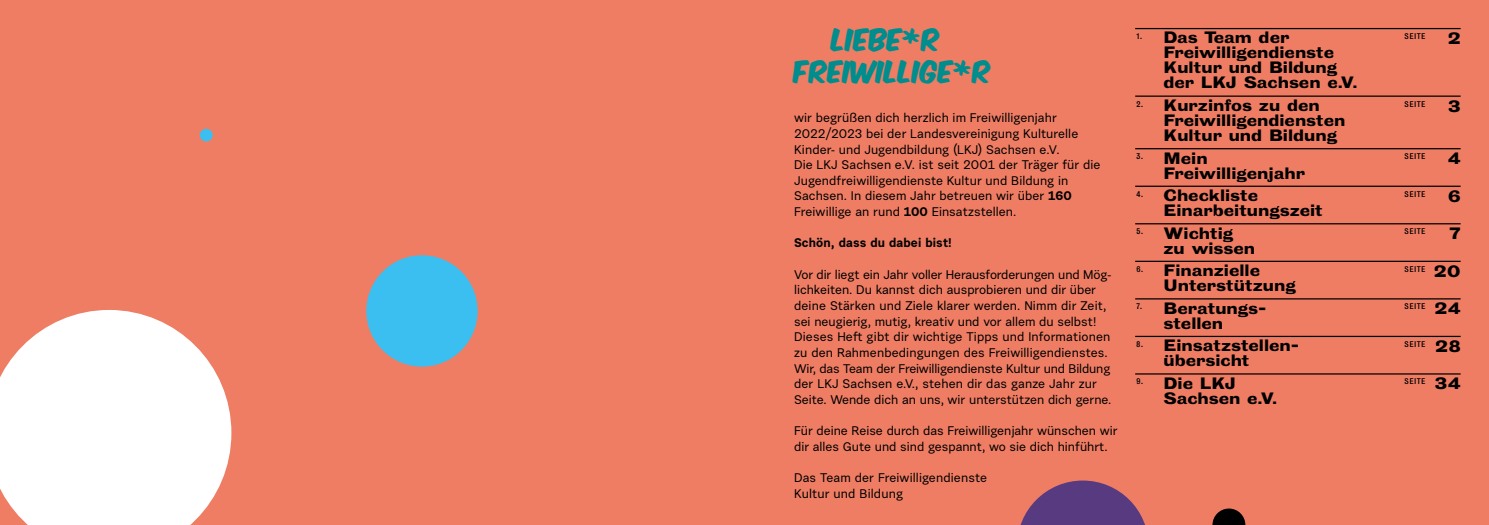
<style>
.page{position:relative;width:1489px;height:525px;background:#fff}
.page>*{position:absolute;margin:0;border:0;box-sizing:border-box;transform-origin:0 0}
.t1{font:26.25px/31.2px "Komika Axis";color:#008d8e;text-align:center}
.t2{font:15px/15px "Bureau Grotesque Seven Nine";color:#000}
.t3{font:12.5px/15.6px "Urban Grotesk Me Bl";color:#000}
.t4{font:700 12.5px "Urban Grotesk Re Bo";letter-spacing:.01em;color:#000}
.t5{font:7.5px "Bureau Grotesque Five Three";letter-spacing:.055em;color:#000}
.s1{font-family:"Urban Grotesk Re Bo";font-weight:700}
.s2{font-family:"Bureau Grotesque Seven Nine";font-size:15px}
</style>
<div class="page">
<div style="left:0;top:0;width:1488px;height:524px;background:#ef7d64"></div>
<hr style="left:1135px;top:28px;width:325px;height:1px;background:#000">
<hr style="left:1135px;top:95px;width:325px;height:2px;background:#000">
<hr style="left:1135px;top:148px;width:325px;height:1px;background:#000">
<hr style="left:1135px;top:185px;width:325px;height:2px;background:#000">
<hr style="left:1135px;top:223px;width:325px;height:1px;background:#000">
<hr style="left:1135px;top:260px;width:325px;height:2px;background:#000">
<hr style="left:1135px;top:298px;width:325px;height:1px;background:#000">
<hr style="left:1135px;top:335px;width:325px;height:2px;background:#000">
<hr style="left:1135px;top:373px;width:325px;height:1px;background:#000">
<svg style="left:1021px;top:480px;width:124px;height:44px"></svg>
<svg style="left:1212px;top:508px;width:33px;height:16px"></svg>
<div style="left:1132px;top:457px;width:32px;height:33px;background:#ef7d64;border-radius:50%"></div>
<div style="left:366px;top:255px;width:111px;height:111px;background:#3abff0;border-radius:50%"></div>
<div style="left:200px;top:129px;width:13px;height:12px;background:#3abff0;border-radius:50%"></div>
<svg style="left:0;top:310px;width:231px;height:214px;background:#fcede9"></svg>
<h1 class="t1" style="left:794px;top:27px;width:199px">LIEBE*R<br>FREIWILLIGE*R</h1>
<p class="t3" style="left:794px;top:110px;width:308px">wir begrüßen dich herzlich im Freiwilligenjahr 2022/2023 bei der Landesvereinigung Kulturelle Kinder- und Jugendbildung (LKJ) Sachsen e.V.<br>Die LKJ Sachsen e.V. ist seit 2001 der Träger für die Jugendfreiwilligendienste Kultur und Bildung in Sachsen. In diesem Jahr betreuen wir über <span class="s1">160<br></span>Freiwillige an rund <span class="s1">100</span> Einsatzstellen.</p>
<p class="t4" style="left:794px;top:235px;width:159px">Schön, dass du dabei bist!</p>
<p class="t3" style="left:794px;top:266px;width:319px">Vor dir liegt ein Jahr voller Herausforderungen und Mög&shy;lichkeiten. Du kannst dich ausprobieren und dir über deine Stärken und Ziele klarer werden. Nimm dir Zeit, sei neugierig, mutig, kreativ und vor allem du selbst!<br>Dieses Heft gibt dir wichtige Tipps und Informationen zu den Rahmenbedingungen des Freiwilligendienstes.<br>Wir, das Team der Freiwilligendienste Kultur und Bildung der LKJ Sachsen e.V., stehen dir das ganze Jahr zur Seite. Wende dich an uns, wir unterstützen dich gerne.</p>
<p class="t3" style="left:794px;top:422px;width:325px">Für deine Reise durch das Freiwilligenjahr wünschen wir dir alles Gute und sind gespannt, wo sie dich hinführt.</p>
<p class="t3" style="left:794px;top:469px;width:194px">Das Team der Freiwilligendienste<br>Kultur und Bildung</p>
<p class="t2" style="left:1163px;top:30px;width:195px">Das Team der<br>Freiwilligendienste<br>Kultur und Bildung der LKJ Sachsen e.V.</p>
<p class="t2" style="left:1163px;top:98px;width:183px">Kurzinfos zu den<br>Freiwilligendiensten<br>Kultur und Bildung</p>
<p class="t2" style="left:1163px;top:150px;width:143px">Mein<br>Freiwilligenjahr</p>
<p class="t2" style="left:1163px;top:188px;width:161px">Checkliste<br>Einarbeitungszeit</p>
<p class="t2" style="left:1163px;top:225px;width:93px">Wichtig zu wissen</p>
<p class="t2" style="left:1163px;top:263px;width:134px">Finanzielle<br>Unterstützung</p>
<p class="t2" style="left:1163px;top:300px;width:104px">Beratungs&shy;stellen</p>
<p class="t2" style="left:1163px;top:338px;width:137px">Einsatzstellen&shy;übersicht</p>
<p class="t2" style="left:1163px;top:375px;width:115px">Die LKJ<br>Sachsen e.V.</p>
<p class="t5" style="left:1136px;top:32px;width:7px">1.</p>
<p class="t5" style="left:1404px;top:32px;width:22px">SEITE</p>
<p class="t2" style="left:1447px;top:31px;width:14px">2</p>
<p class="t5" style="left:1136px;top:99px;width:8px">2.</p>
<p class="t5" style="left:1404px;top:99px;width:22px">SEITE</p>
<p class="t2" style="left:1448px;top:98px;width:14px">3</p>
<p class="t5" style="left:1136px;top:152px;width:8px">3.</p>
<p class="t5" style="left:1404px;top:152px;width:22px">SEITE</p>
<p class="t2" style="left:1447px;top:151px;width:14px">4</p>
<p class="t5" style="left:1136px;top:189px;width:8px">4.</p>
<p class="t5" style="left:1404px;top:189px;width:22px">SEITE</p>
<p class="t2" style="left:1447px;top:188px;width:14px">6</p>
<p class="t5" style="left:1136px;top:227px;width:8px">5.</p>
<p class="t5" style="left:1404px;top:227px;width:22px">SEITE</p>
<p class="t2" style="left:1449px;top:226px;width:13px">7</p>
<p class="t5" style="left:1136px;top:264px;width:8px">6.</p>
<p class="t5" style="left:1404px;top:264px;width:57px">SEITE <span class="s2">20</span></p>
<p class="t5" style="left:1136px;top:302px;width:7px">7.</p>
<p class="t5" style="left:1404px;top:302px;width:57px">SEITE <span class="s2">24</span></p>
<p class="t5" style="left:1136px;top:339px;width:8px">8.</p>
<p class="t5" style="left:1404px;top:339px;width:57px">SEITE <span class="s2">28</span></p>
<p class="t5" style="left:1136px;top:377px;width:8px">9.</p>
<p class="t5" style="left:1404px;top:377px;width:57px">SEITE <span class="s2">34</span></p>
</div>
